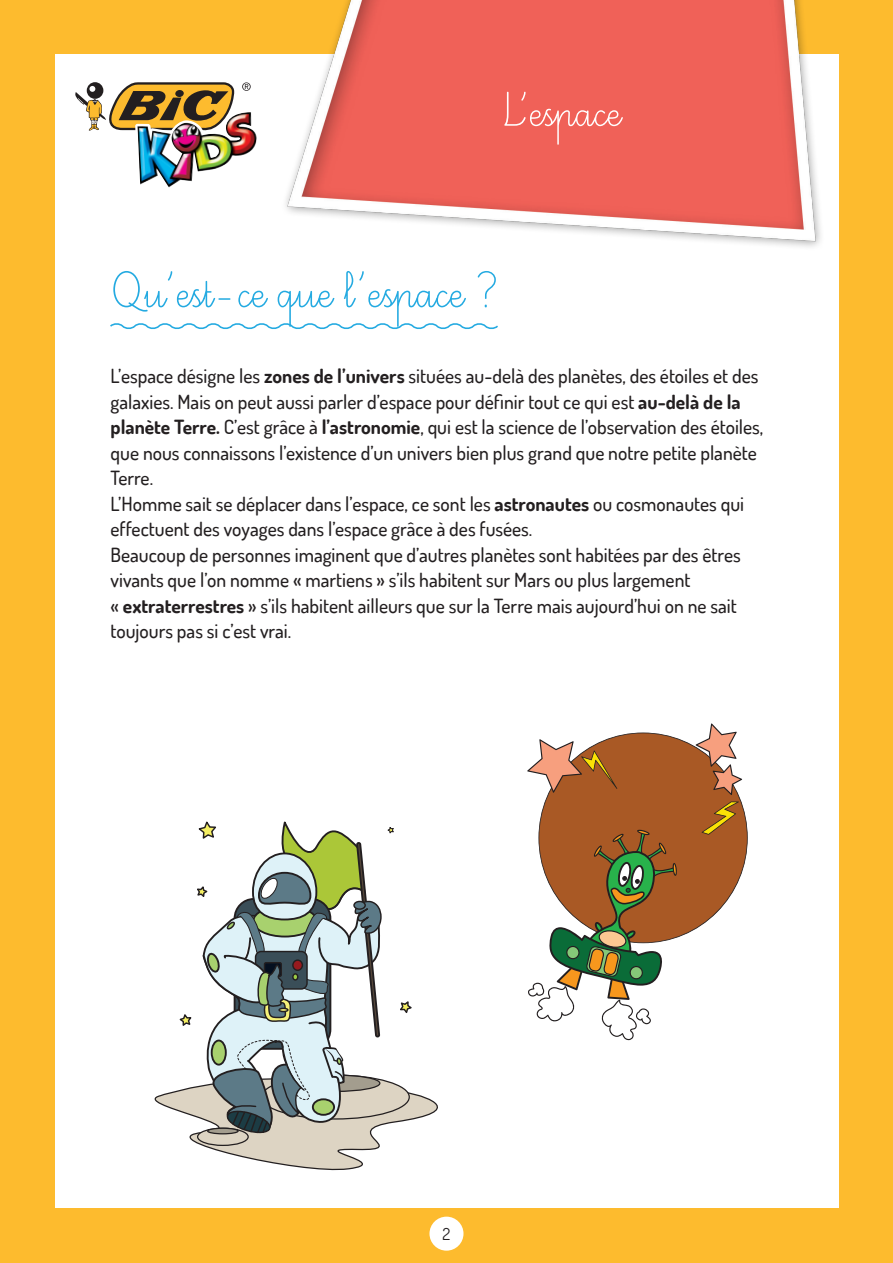
<style>
.page{position:relative;width:893px;height:1263px;background:#fdbb2e}
.page>*{position:absolute;margin:0;border:0;box-sizing:border-box;transform-origin:0 0}
.t1{font:63px "Ecriture A Romain Orne";color:#24aae1}
.t2{font:60px "Ecriture A Romain Orne";color:#fff}
.t3{font:500 19.5px/25.5px "Dosis";color:#231f20}
.t4{font:16.5px "Dosis";color:#231f20}
.s1{font-weight:700}
</style>
<div class="page">
<div style="left:55px;top:55px;width:783px;height:1153px;background:#fff"></div>
<div style="left:429px;top:1216px;width:34px;height:35px;background:#fff;border-radius:50%"></div>
<img style="left:282px;top:0;width:543px;height:247px">
<svg style="left:75px;top:82px;width:176px;height:53px"></svg>
<img style="left:138px;top:112px;width:119px;height:76px">
<svg style="left:110px;top:323px;width:388px;height:7px"></svg>
<svg style="left:154px;top:821px;width:284px;height:350px"></svg>
<svg style="left:527px;top:723px;width:221px;height:317px"></svg>
<p class="t2" style="left:502px;top:81px;width:119px">L’espace</p>
<p class="t1" style="left:111px;top:260px;width:390px">Qu’est-ce que l’espace ?</p>
<p class="t3" style="left:111px;top:363px;width:654px">L’espace désigne les <span class="s1">zones de l’univers</span> situées au-delà des planètes, des étoiles et des galaxies. Mais on peut aussi parler d’espace pour définir tout ce qui est <span class="s1">au-delà de la planète Terre.</span> C’est grâce à <span class="s1">l’astronomie</span>, qui est la science de l’observation des étoiles, que nous connaissons l’existence d’un univers bien plus grand que notre petite planète Terre.</p>
<p class="t3" style="left:111px;top:490px;width:635px">L’Homme sait se déplacer dans l’espace, ce sont les <span class="s1">astronautes</span> ou cosmonautes qui effectuent des voyages dans l’espace grâce à des fusées.</p>
<p class="t3" style="left:111px;top:541px;width:632px">Beaucoup de personnes imaginent que d’autres planètes sont habitées par des êtres vivants que l’on nomme « martiens » s’ils habitent sur Mars ou plus largement</p>
<p class="t3" style="left:111px;top:592px;width:628px">« <span class="s1">extraterrestres</span> » s’ils habitent ailleurs que sur la Terre mais aujourd’hui on ne sait toujours pas si c’est vrai.</p>
<p class="t4" style="left:443px;top:1223px;width:9px">2</p>
</div>
